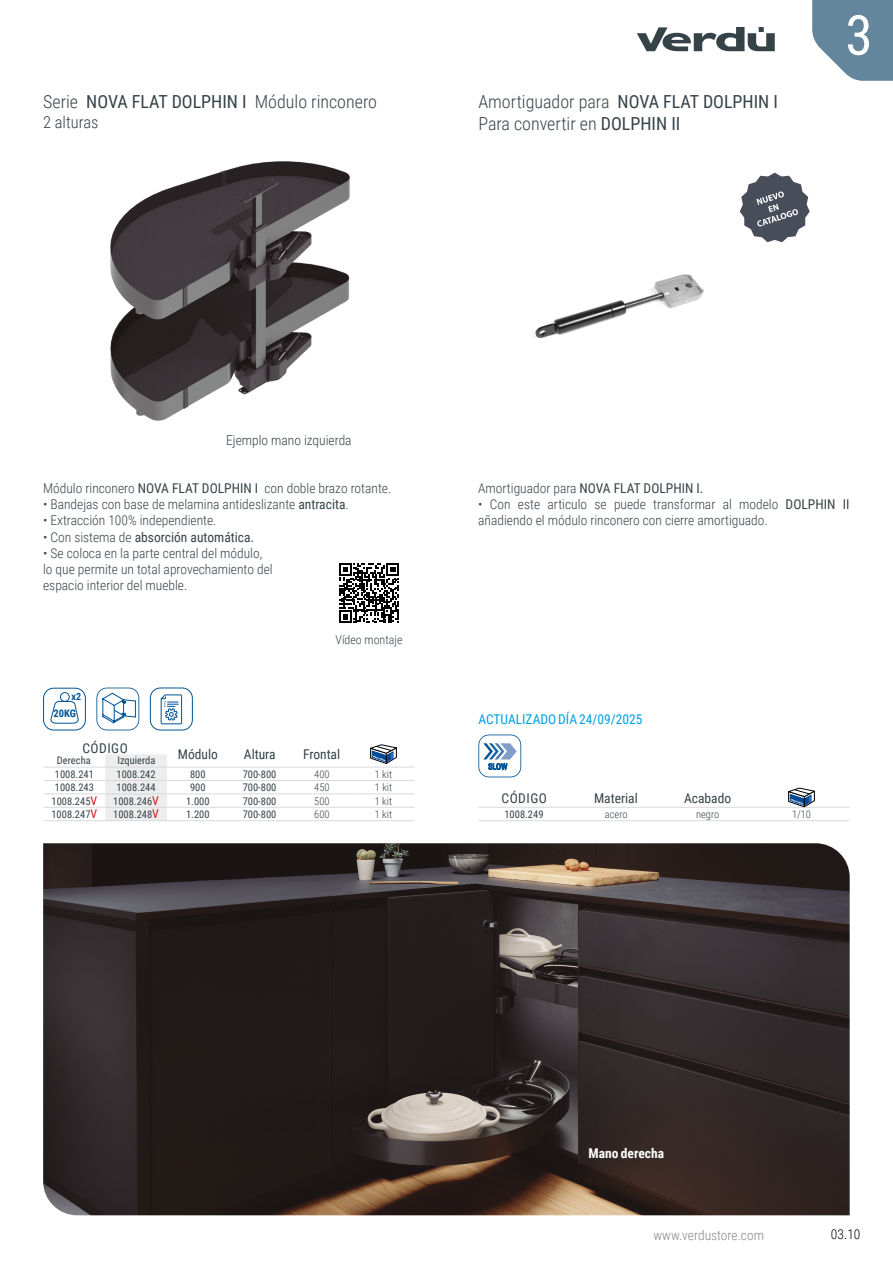
<style>
.page{position:relative;width:893px;height:1263px;background:#fff}
.page>*{position:absolute;margin:0;border:0;box-sizing:border-box;transform-origin:0 0}
.t1{font:55.2px "Roboto Condensed";color:#fff}
.t2{font:300 18px/21.6px "Roboto Condensed";color:#354248}
.t3{font:300 16.5px "Roboto Condensed";color:#354248}
.t4{font:300 13.5px/16.2px "Roboto Condensed";color:#354248}
.t5{font:13.5px "Roboto Condensed";color:#354248}
.t6{font:13.5px "Roboto Condensed";color:#009fe3}
.t7{font:300 13.5px "Roboto Condensed";color:#878787}
.t8{font:700 13.5px "Roboto Condensed";color:#fff}
.t9{font:300 13.5px "Roboto Condensed";color:#000}
.t10{font:300 12px "Roboto Condensed";color:#354248}
.t11{font:10.5px "Roboto Condensed";color:#354248}
.t12{font:300 10.5px "Roboto Condensed";color:#354248}
.t13{font:700 10.5px "Roboto Condensed";color:#005496}
.t14{font:700 10.05px "Roboto Condensed";color:#075497}
.t15{font:8.25px "Roboto Condensed";color:#005496}
.s1{font-weight:400}
.s2{font-weight:300}
.s3{font-size:12px;color:#cd1719}
</style>
<div class="page">
<svg style="left:812px;top:0;width:81px;height:81px;background:#7996a9"></svg>
<svg style="left:637px;top:27px;width:138px;height:24px"></svg>
<img style="left:43px;top:843px;width:807px;height:372px">
<img style="left:110px;top:161px;width:240px;height:260px">
<div style="left:105px;top:754px;width:62px;height:66px;background:#ededed"></div>
<hr style="left:167px;top:767px;width:62px;height:1px;background:#dadada">
<hr style="left:229px;top:767px;width:62px;height:1px;background:#dadada">
<hr style="left:291px;top:767px;width:62px;height:1px;background:#dadada">
<hr style="left:353px;top:767px;width:62px;height:1px;background:#dadada">
<hr style="left:44px;top:780px;width:61px;height:1px;background:#dadada">
<hr style="left:105px;top:780px;width:62px;height:1px;background:#dadada">
<hr style="left:167px;top:780px;width:62px;height:1px;background:#dadada">
<hr style="left:229px;top:780px;width:62px;height:1px;background:#dadada">
<hr style="left:291px;top:780px;width:62px;height:1px;background:#dadada">
<hr style="left:353px;top:780px;width:61px;height:1px;background:#dadada">
<hr style="left:44px;top:793px;width:61px;height:1px;background:#dadada">
<hr style="left:105px;top:793px;width:62px;height:1px;background:#dadada">
<hr style="left:167px;top:793px;width:62px;height:1px;background:#dadada">
<hr style="left:229px;top:793px;width:62px;height:1px;background:#dadada">
<hr style="left:291px;top:793px;width:62px;height:1px;background:#dadada">
<hr style="left:353px;top:793px;width:61px;height:1px;background:#dadada">
<hr style="left:44px;top:807px;width:61px;height:1px;background:#dadada">
<hr style="left:105px;top:807px;width:62px;height:1px;background:#dadada">
<hr style="left:167px;top:807px;width:62px;height:1px;background:#dadada">
<hr style="left:229px;top:807px;width:62px;height:1px;background:#dadada">
<hr style="left:291px;top:807px;width:62px;height:1px;background:#dadada">
<hr style="left:353px;top:807px;width:61px;height:1px;background:#dadada">
<hr style="left:43px;top:820px;width:62px;height:1px;background:#dadada">
<hr style="left:105px;top:820px;width:62px;height:1px;background:#dadada">
<hr style="left:167px;top:820px;width:62px;height:1px;background:#dadada">
<hr style="left:229px;top:820px;width:62px;height:1px;background:#dadada">
<hr style="left:291px;top:820px;width:62px;height:1px;background:#dadada">
<hr style="left:353px;top:820px;width:62px;height:1px;background:#dadada">
<hr style="left:43px;top:767px;width:62px;height:1px;background:#dadada">
<hr style="left:105px;top:767px;width:62px;height:1px;background:#dadada">
<svg style="left:370px;top:745px;width:27px;height:18px"></svg>
<div style="left:43px;top:688px;width:43px;height:42px;border:1px solid #005496;border-radius:10px"></div>
<svg style="left:50px;top:700px;width:29px;height:24px"></svg>
<div style="left:60px;top:692px;width:10px;height:10px;border:1px solid #005496;border-radius:50%"></div>
<svg style="left:96px;top:687px;width:43px;height:43px"></svg>
<div style="left:150px;top:687px;width:43px;height:43px;border:1px solid #005496;border-radius:10px"></div>
<svg style="left:160px;top:694px;width:22px;height:31px"></svg>
<svg style="left:339px;top:563px;width:60px;height:60px"></svg>
<hr style="left:478px;top:807px;width:92px;height:1px;background:#dadada">
<hr style="left:570px;top:807px;width:92px;height:1px;background:#dadada">
<hr style="left:662px;top:807px;width:91px;height:1px;background:#dadada">
<hr style="left:753px;top:807px;width:97px;height:1px;background:#dadada">
<hr style="left:478px;top:820px;width:92px;height:1px;background:#dadada">
<hr style="left:570px;top:820px;width:92px;height:1px;background:#dadada">
<hr style="left:662px;top:820px;width:91px;height:1px;background:#dadada">
<hr style="left:753px;top:820px;width:97px;height:1px;background:#dadada">
<svg style="left:788px;top:788px;width:27px;height:19px"></svg>
<img style="left:535px;top:274px;width:169px;height:64px">
<svg style="left:478px;top:734px;width:43px;height:43px"></svg>
<svg style="left:740px;top:173px;width:70px;height:69px"></svg>
<h2 class="t2" style="left:43px;top:90px;width:335px">Serie <span class="s1">NOVA FLAT DOLPHIN I</span> Módulo rinconero</h2>
<p class="t3" style="left:43px;top:110px;width:57px">2 alturas</p>
<h2 class="t2" style="left:478px;top:90px;width:301px">Amortiguador para <span class="s1">NOVA FLAT DOLPHIN I<br></span>Para convertir en <span class="s1">DOLPHIN II</span></h2>
<h1 class="t1" style="left:845px;top:-4px;width:29px">3</h1>
<p class="t4" style="left:226px;top:431px;width:127px">Ejemplo mano izquierda</p>
<p class="t4" style="left:43px;top:480px;width:350px">Módulo rinconero <span class="s1">NOVA FLAT DOLPHIN I</span> con doble brazo rotante.</p>
<p class="t4" style="left:43px;top:496px;width:307px">• Bandejas con base de melamina antideslizante <span class="s1">antracita</span>.</p>
<p class="t4" style="left:43px;top:512px;width:175px">• Extracción 100% independiente.</p>
<p class="t5" style="left:43px;top:527px;width:212px"><span class="s2">• Con sistema de</span> absorción automática.</p>
<p class="t4" style="left:43px;top:544px;width:231px">• Se coloca en la parte central del módulo, lo que permite un total aprovechamiento del espacio interior del mueble.</p>
<p class="t14" style="left:71px;top:689px;width:11px">x2</p>
<p class="t13" style="left:53px;top:706px;width:24px">20KG</p>
<p class="t10" style="left:336px;top:631px;width:68px">Vídeo montaje</p>
<p class="t5" style="left:83px;top:739px;width:47px">CÓDIGO</p>
<p class="t5" style="left:178px;top:745px;width:42px">Módulo</p>
<p class="t5" style="left:244px;top:745px;width:33px">Altura</p>
<p class="t5" style="left:303px;top:745px;width:39px">Frontal</p>
<p class="t11" style="left:57px;top:753px;width:35px">Derecha</p>
<p class="t11" style="left:117px;top:753px;width:40px">Izquierda</p>
<p class="t11" style="left:55px;top:767px;width:41px">1008.241</p>
<p class="t11" style="left:117px;top:767px;width:41px">1008.242</p>
<p class="t11" style="left:190px;top:767px;width:17px">800</p>
<p class="t11" style="left:243px;top:767px;width:35px">700-800</p>
<p class="t12" style="left:314px;top:767px;width:17px">400</p>
<p class="t12" style="left:375px;top:767px;width:19px">1 kit</p>
<p class="t11" style="left:55px;top:780px;width:41px">1008.243</p>
<p class="t11" style="left:117px;top:780px;width:41px">1008.244</p>
<p class="t11" style="left:190px;top:780px;width:17px">900</p>
<p class="t11" style="left:243px;top:780px;width:35px">700-800</p>
<p class="t12" style="left:314px;top:780px;width:17px">450</p>
<p class="t12" style="left:375px;top:780px;width:19px">1 kit</p>
<p class="t11" style="left:51px;top:794px;width:47px">1008.245<span class="s3">V</span></p>
<p class="t11" style="left:113px;top:794px;width:47px">1008.246<span class="s3">V</span></p>
<p class="t11" style="left:186px;top:793px;width:25px">1.000</p>
<p class="t11" style="left:243px;top:793px;width:35px">700-800</p>
<p class="t12" style="left:314px;top:793px;width:17px">500</p>
<p class="t12" style="left:375px;top:793px;width:19px">1 kit</p>
<p class="t11" style="left:51px;top:807px;width:47px">1008.247<span class="s3">V</span></p>
<p class="t11" style="left:113px;top:807px;width:47px">1008.248<span class="s3">V</span></p>
<p class="t11" style="left:186px;top:807px;width:25px">1.200</p>
<p class="t11" style="left:243px;top:807px;width:35px">700-800</p>
<p class="t12" style="left:314px;top:807px;width:17px">600</p>
<p class="t12" style="left:375px;top:807px;width:19px">1 kit</p>
<p class="t5" style="left:478px;top:479px;width:227px"><span class="s2">Amortiguador para</span> NOVA FLAT DOLPHIN I.</p>
<p class="t4" style="left:478px;top:496px;width:373px">• Con este articulo se puede transformar al modelo <span class="s1">DOLPHIN II </span>añadiendo el módulo rinconero con cierre amortiguado.</p>
<p class="t6" style="left:478px;top:710px;width:165px">ACTUALIZADO DÍA 24/09/2025</p>
<p class="t15" style="left:488px;top:761px;width:21px">SLOW</p>
<p class="t5" style="left:502px;top:788px;width:47px">CÓDIGO</p>
<p class="t5" style="left:594px;top:788px;width:45px">Material</p>
<p class="t5" style="left:684px;top:788px;width:49px">Acabado</p>
<p class="t11" style="left:504px;top:807px;width:41px">1008.249</p>
<p class="t12" style="left:605px;top:807px;width:24px">acero</p>
<p class="t12" style="left:696px;top:807px;width:25px">negro</p>
<p class="t12" style="left:792px;top:807px;width:21px">1/10</p>
<p class="t8" style="left:589px;top:1143px;width:77px">Mano derecha</p>
<p class="t7" style="left:653px;top:1225px;width:112px">www.verdustore.com</p>
<p class="t9" style="left:831px;top:1225px;width:31px">03.10</p>
</div>
